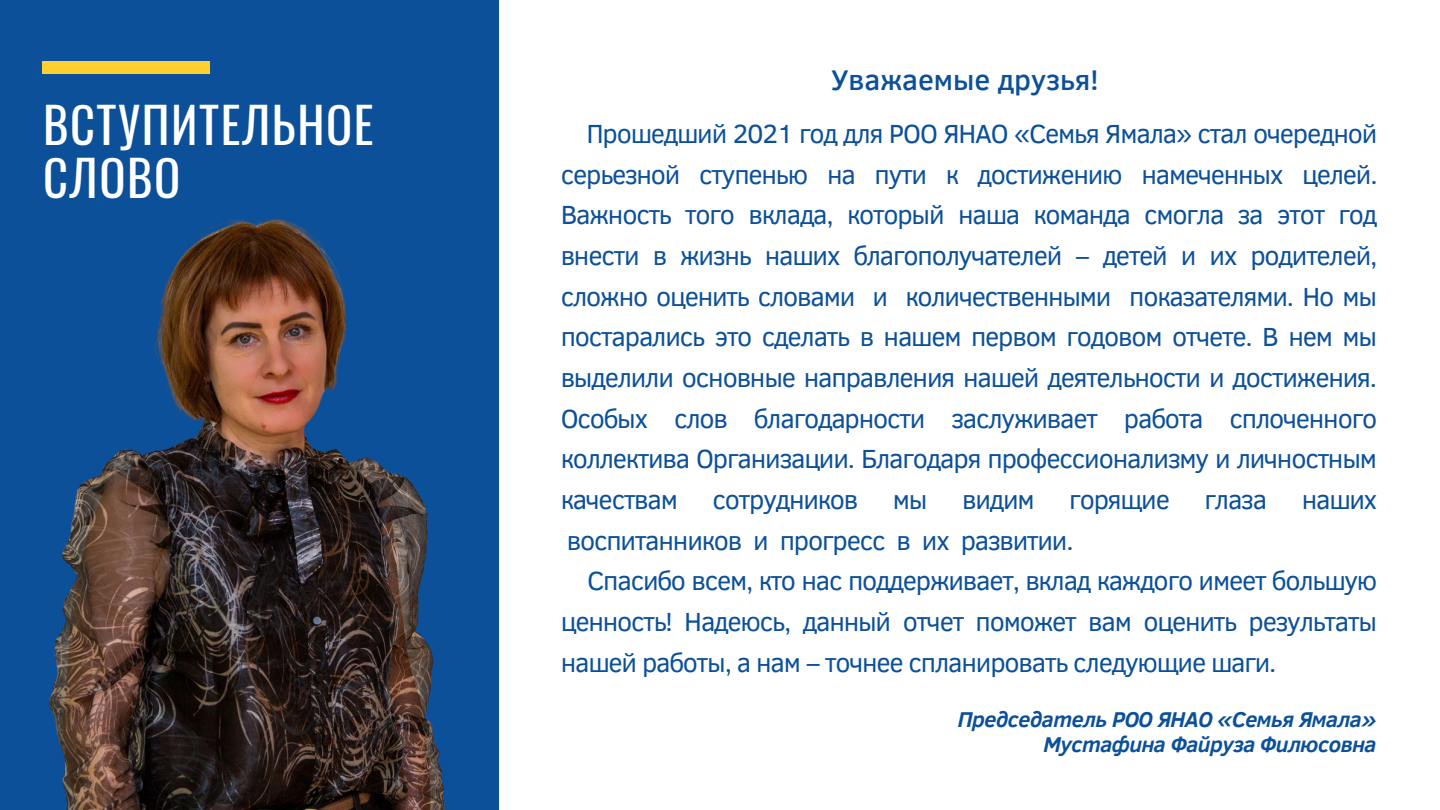
<style>
.page{position:relative;width:1440px;height:810px;background:#fff}
.page>*{position:absolute;margin:0;border:0;box-sizing:border-box;transform-origin:0 0}
.t1{font:48.6px/53.2px "Oswald";letter-spacing:.03em;color:#fff}
.t2{font:500 29.2px "Clear Sans";color:#0b5099}
.t3{font:26.9px/40.7px "Clear Sans";letter-spacing:-.045em;color:#0b5099;text-align:justify}
.t4{font:italic 700 22px/24.8px "Clear Sans";letter-spacing:-.025em;color:#0b5099;text-align:right}
</style>
<div class="page">
<div style="left:0;top:0;width:499px;height:810px;background:#0b5099"></div>
<img style="left:48px;top:218px;width:397px;height:592px">
<div style="left:43px;top:61px;width:167px;height:13px;background:#ffd030"></div>
<h1 class="t1" style="left:43px;top:96px;width:332px">ВСТУПИТЕЛЬНОЕ<br>СЛОВО</h1>
<p class="t2" style="left:831px;top:58px;width:269px">Уважаемые друзья!</p>
<p class="t3" style="left:561px;top:112px;width:818px;text-indent:26px">Прошедший 2021 год для РОО ЯНАО «Семья Ямала» стал очередной серьезной ступенью на пути к достижению намеченных целей.<br>Важность того вклада, который наша команда смогла за этот год внести в жизнь наших благополучателей – детей и их родителей, сложно оценить словами и количественными показателями. Но мы постарались это сделать в нашем первом годовом отчете. В нем мы выделили основные направления нашей деятельности и достижения.<br>Особых слов благодарности заслуживает работа сплоченного коллектива Организации. Благодаря профессионализму и личностным качествам</p>
<p class="t3" style="left:713px;top:478px;width:147px">сотрудников</p>
<p class="t3" style="left:893px;top:478px;width:36px">мы</p>
<p class="t3" style="left:962px;top:478px;width:74px">видим</p>
<p class="t3" style="left:1069px;top:478px;width:102px">горящие</p>
<p class="t3" style="left:1205px;top:478px;width:64px">глаза</p>
<p class="t3" style="left:1302px;top:478px;width:77px">наших</p>
<p class="t3" style="left:567px;top:519px;width:508px">воспитанников и прогресс в их развитии.</p>
<p class="t3" style="left:587px;top:559px;width:792px">Спасибо всем, кто нас поддерживает, вклад каждого имеет большую</p>
<p class="t3" style="left:561px;top:600px;width:818px">ценность! Надеюсь, данный отчет поможет вам оценить результаты</p>
<p class="t3" style="left:561px;top:641px;width:717px">нашей работы, а нам – точнее спланировать следующие шаги.</p>
<p class="t4" style="left:958px;top:706px;width:420px">Председатель РОО ЯНАО «Семья Ямала»<br>Мустафина Файруза Филюсовна</p>
</div>
